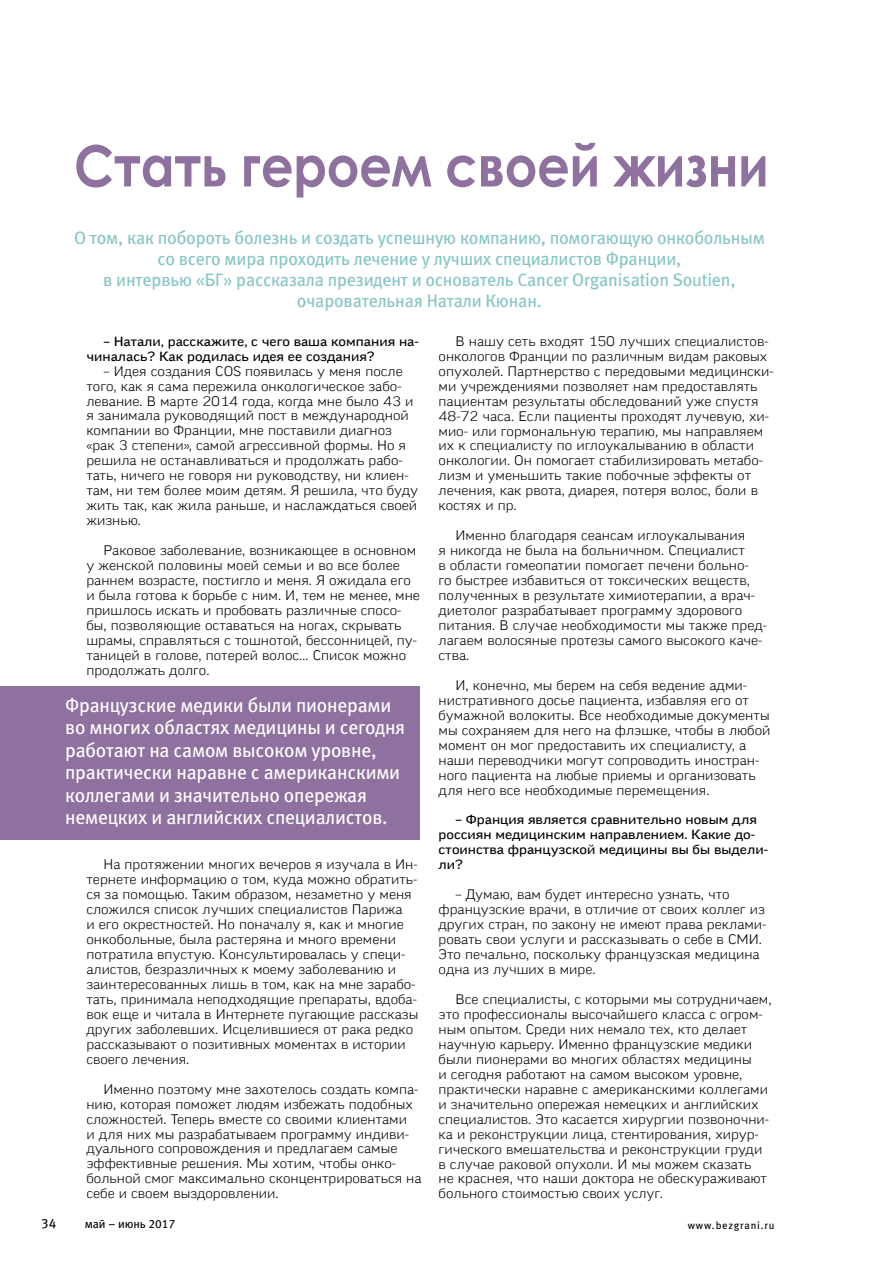
<style>
.page{position:relative;width:893px;height:1263px;background:#fff}
.page>*{position:absolute;margin:0;border:0;box-sizing:border-box;transform-origin:0 0}
.t1{font:700 57px "Century Gothic";letter-spacing:-.01em;color:#8f719f;scale:.9 1}
.t2{font:19.5px/22.5px "Meta Book LFC";letter-spacing:-.01em;color:#fff}
.t3{font:18px/21px "Meta Book LFC";letter-spacing:-.01em;color:#86c5c5;text-align:center}
.t4{font:300 expanded 13.5px/15px "Good Cyr";color:#000}
.t5{font:13.5px "Meta Book LFC";color:#000}
.t6{font:expanded 12.9px/15px "Good Cyr";color:#000;scale:1.04 1}
.t7{font:12px "Meta Book LFC";color:#000}
.t8{font:10.5px "Meta Book LFC";letter-spacing:.075em;color:#000}
</style>
<div class="page">
<div style="left:0;top:686px;width:419px;height:153px;background:#8f719f"></div>
<h1 class="t1" style="left:74px;top:123px;width:774px">Стать героем своей жизни</h1>
<p class="t3" style="left:74px;top:228px;width:692px">О том, как побороть болезнь и создать успешную компанию, помогающую онкобольным со всего мира проходить лечение у лучших специалистов Франции,<br>в интервью «БГ» рассказала президент и основатель Cancer Organisation Soutien, очаровательная Натали Кюнан.</p>
<p class="t6" style="left:86px;top:334px;width:321px;text-indent:17px">– Натали, расскажите, с чего ваша компания на&shy;чиналась? Как родилась идея ее создания?</p>
<p class="t4" style="left:86px;top:364px;width:333px;text-indent:17px">– Идея создания COS появилась у меня после того, как я сама пережила онкологическое забо&shy;левание. В марте 2014 года, когда мне было 43 и я занимала руководящий пост в международной компании во Франции, мне поставили диагноз «рак 3 степени», самой агрессивной формы. Но я решила не останавливаться и продолжать рабо&shy;тать, ничего не говоря ни руководству, ни клиен&shy;там, ни тем более моим детям. Я решила, что буду жить так, как жила раньше, и наслаждаться своей жизнью.</p>
<p class="t4" style="left:86px;top:543px;width:335px;text-indent:17px">Раковое заболевание, возникающее в основном у женской половины моей семьи и во все более раннем возрасте, постигло и меня. Я ожидала его и была готова к борьбе с ним. И, тем не менее, мне пришлось искать и пробовать различные спосо&shy;бы, позволяющие оставаться на ногах, скрывать шрамы, справляться с тошнотой, бессонницей, пу&shy;таницей в голове, потерей волос… Список можно продолжать долго.</p>
<h2 class="t2" style="left:65px;top:694px;width:342px">Французские медики были пионерами во многих областях медицины и сегодня работают на самом высоком уровне, практически наравне с американскими коллегами и значительно опережая немецких и английских специалистов.</h2>
<p class="t4" style="left:86px;top:857px;width:333px;text-indent:17px">На протяжении многих вечеров я изучала в Ин&shy;тернете информацию о том, куда можно обратить&shy;ся за помощью. Таким образом, незаметно у меня сложился список лучших специалистов Парижа<br>и его окрестностей. Но поначалу я, как и многие онкобольные, была растеряна и много времени потратила впустую. Консультировалась у специ&shy;алистов, безразличных к моему заболеванию и заинтересованных лишь в том, как на мне зарабо&shy;тать, принимала неподходящие препараты, вдоба&shy;вок еще и читала в Интернете пугающие рассказы других заболевших. Исцелившиеся от рака редко рассказывают о позитивных моментах в истории своего лечения.</p>
<p class="t4" style="left:86px;top:1082px;width:337px;text-indent:17px">Именно поэтому мне захотелось создать компа&shy;нию, которая поможет людям избежать подобных сложностей. Теперь вместе со своими клиентами<br>и для них мы разрабатываем программу индиви&shy;дуального сопровождения и предлагаем самые эффективные решения. Мы хотим, чтобы онко&shy;больной смог максимально сконцентрироваться на себе и своем выздоровлении.</p>
<p class="t4" style="left:439px;top:334px;width:337px;text-indent:17px">В нашу сеть входят 150 лучших специалистов&shy;онкологов Франции по различным видам раковых опухолей. Партнерство с передовыми медицински&shy;ми учреждениями позволяет нам предоставлять пациентам результаты обследований уже спустя 48-72 часа. Если пациенты проходят лучевую, хи&shy;мио- или гормональную терапию, мы направляем их к специалисту по иглоукалыванию в области онкологии. Он помогает стабилизировать метабо&shy;лизм и уменьшить такие побочные эффекты от лечения, как рвота, диарея, потеря волос, боли в костях и пр.</p>
<p class="t4" style="left:439px;top:528px;width:330px;text-indent:17px">Именно благодаря сеансам иглоукалывания<br>я никогда не была на больничном. Специалист<br>в области гомеопатии помогает печени больно-<br>го быстрее избавиться от токсических веществ, полученных в результате химиотерапии, а врач&shy;диетолог разрабатывает программу здорового питания. В случае необходимости мы также пред&shy;лагаем волосяные протезы самого высокого каче&shy;ства.</p>
<p class="t4" style="left:439px;top:678px;width:333px;text-indent:17px">И, конечно, мы берем на себя ведение адми&shy;нистративного досье пациента, избавляя его от бумажной волокиты. Все необходимые документы мы сохраняем для него на флэшке, чтобы в любой момент он мог предоставить их специалисту, а наши переводчики могут сопроводить иностран&shy;ного пациента на любые приемы и организовать для него все необходимые перемещения.</p>
<p class="t6" style="left:439px;top:812px;width:318px;text-indent:17px">– Франция является сравнительно новым для россиян медицинским направлением. Какие до&shy;стоинства французской медицины вы бы выдели&shy;ли?</p>
<p class="t4" style="left:439px;top:887px;width:329px;text-indent:17px">– Думаю, вам будет интересно узнать, что французские врачи, в отличие от своих коллег из других стран, по закону не имеют права реклами&shy;ровать свои услуги и рассказывать о себе в СМИ.<br>Это печально, поскольку французская медицина одна из лучших в мире.</p>
<p class="t4" style="left:439px;top:992px;width:334px;text-indent:17px">Все специалисты, с которыми мы сотрудничаем, это профессионалы высочайшего класса с огром&shy;ным опытом. Среди них немало тех, кто делает научную карьеру. Именно французские медики были пионерами во многих областях медицины<br>и сегодня работают на самом высоком уровне, практически наравне с американскими коллегами и значительно опережая немецких и английских специалистов. Это касается хирургии позвоночни&shy;ка и реконструкции лица, стентирования, хирур&shy;гического вмешательства и реконструкции груди в случае раковой опухоли. И мы можем сказать<br>не краснея, что наши доктора не обескураживают больного стоимостью своих услуг.</p>
<p class="t5" style="left:41px;top:1216px;width:17px">34</p>
<p class="t7" style="left:85px;top:1217px;width:92px">май – июнь 2017</p>
<p class="t8" style="left:688px;top:1219px;width:88px">www.bezgrani.ru</p>
</div>
